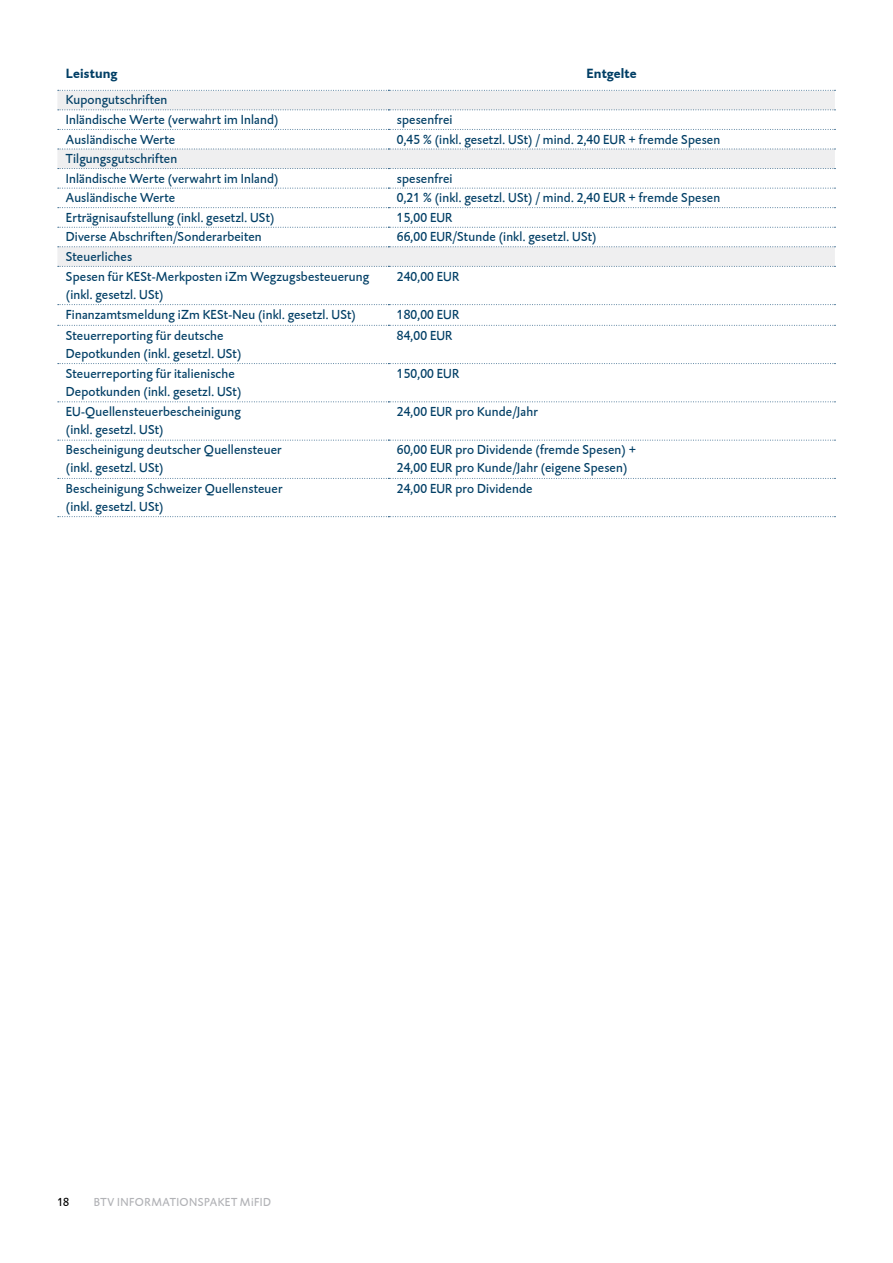
<style>
.page{position:relative;width:893px;height:1263px;background:#fff}
.page>*{position:absolute;margin:0;border:0;box-sizing:border-box;transform-origin:0 0}
.t1{font:13.5px/18px "DTL Caspari T";letter-spacing:.01em;color:#003e65}
.t2{font:700 13.5px "DTL Caspari T";letter-spacing:.01em;color:#003e65}
.t3{font:12px "DTL Caspari T";letter-spacing:.04em;color:#b1b2b6}
.t4{font:12px "DTL Caspari T";color:#000}
</style>
<div class="page">
<svg style="left:57px;top:90px;width:778px;height:176px"></svg>
<svg style="left:58px;top:90px;width:777px;height:1px"></svg>
<svg style="left:58px;top:109px;width:777px;height:1px"></svg>
<svg style="left:58px;top:129px;width:777px;height:1px"></svg>
<svg style="left:58px;top:149px;width:777px;height:1px"></svg>
<svg style="left:58px;top:168px;width:777px;height:1px"></svg>
<svg style="left:58px;top:188px;width:777px;height:1px"></svg>
<svg style="left:58px;top:207px;width:777px;height:1px"></svg>
<svg style="left:58px;top:227px;width:777px;height:1px"></svg>
<svg style="left:58px;top:246px;width:777px;height:1px"></svg>
<svg style="left:58px;top:266px;width:777px;height:1px"></svg>
<svg style="left:58px;top:304px;width:777px;height:1px"></svg>
<svg style="left:58px;top:325px;width:777px;height:1px"></svg>
<svg style="left:58px;top:363px;width:777px;height:1px"></svg>
<svg style="left:58px;top:401px;width:777px;height:1px"></svg>
<svg style="left:58px;top:440px;width:777px;height:1px"></svg>
<svg style="left:58px;top:478px;width:777px;height:1px"></svg>
<svg style="left:58px;top:516px;width:777px;height:1px"></svg>
<p class="t2" style="left:66px;top:64px;width:53px">Leistung</p>
<p class="t2" style="left:586px;top:64px;width:52px">Entgelte</p>
<p class="t1" style="left:66px;top:90px;width:214px;line-height:19.5px">Kupongutschriften<br>Inländische Werte (verwahrt im Inland)</p>
<p class="t1" style="left:397px;top:110px;width:57px">spesenfrei</p>
<p class="t1" style="left:66px;top:130px;width:111px">Ausländische Werte</p>
<p class="t1" style="left:397px;top:130px;width:325px">0,45 % (inkl. gesetzl. USt) / mind. 2,40 EUR + fremde Spesen</p>
<p class="t1" style="left:66px;top:149px;width:214px;line-height:19.5px">Tilgungsgutschriften<br>Inländische Werte (verwahrt im Inland)</p>
<p class="t1" style="left:397px;top:169px;width:57px">spesenfrei</p>
<p class="t1" style="left:66px;top:189px;width:111px">Ausländische Werte</p>
<p class="t1" style="left:397px;top:189px;width:325px">0,21 % (inkl. gesetzl. USt) / mind. 2,40 EUR + fremde Spesen</p>
<p class="t1" style="left:66px;top:208px;width:210px">Erträgnisaufstellung (inkl. gesetzl. USt)</p>
<p class="t1" style="left:397px;top:208px;width:57px">15,00 EUR</p>
<p class="t1" style="left:66px;top:228px;width:197px">Diverse Abschriften/Sonderarbeiten</p>
<p class="t1" style="left:397px;top:228px;width:201px">66,00 EUR/Stunde (inkl. gesetzl. USt)</p>
<p class="t1" style="left:66px;top:247px;width:305px;line-height:19.5px">Steuerliches<br>Spesen für KESt-Merkposten iZm Wegzugsbesteuerung</p>
<p class="t1" style="left:66px;top:285px;width:99px">(inkl. gesetzl. USt)</p>
<p class="t1" style="left:397px;top:267px;width:64px">240,00 EUR</p>
<p class="t1" style="left:66px;top:305px;width:291px">Finanzamtsmeldung iZm KESt-Neu (inkl. gesetzl. USt)</p>
<p class="t1" style="left:397px;top:305px;width:64px">180,00 EUR</p>
<p class="t1" style="left:66px;top:326px;width:177px">Steuerreporting für deutsche<br>Depotkunden (inkl. gesetzl. USt)</p>
<p class="t1" style="left:397px;top:326px;width:57px">84,00 EUR</p>
<p class="t1" style="left:66px;top:364px;width:177px">Steuerreporting für italienische<br>Depotkunden (inkl. gesetzl. USt)</p>
<p class="t1" style="left:397px;top:364px;width:64px">150,00 EUR</p>
<p class="t1" style="left:66px;top:402px;width:176px">EU-Quellensteuerbescheinigung (inkl. gesetzl. USt)</p>
<p class="t1" style="left:397px;top:402px;width:142px">24,00 EUR pro Kunde/Jahr</p>
<p class="t1" style="left:66px;top:441px;width:217px">Bescheinigung deutscher Quellensteuer (inkl. gesetzl. USt)</p>
<p class="t1" style="left:397px;top:441px;width:241px">60,00 EUR pro Dividende (fremde Spesen) +<br>24,00 EUR pro Kunde/Jahr (eigene Spesen)</p>
<p class="t1" style="left:66px;top:479px;width:218px">Bescheinigung Schweizer Quellensteuer (inkl. gesetzl. USt)</p>
<p class="t1" style="left:397px;top:479px;width:137px">24,00 EUR pro Dividende</p>
<p class="t4" style="left:57px;top:1194px;width:13px">18</p>
<p class="t3" style="left:94px;top:1194px;width:179px">BTV INFORMATIONSPAKET MiFID</p>
</div>
